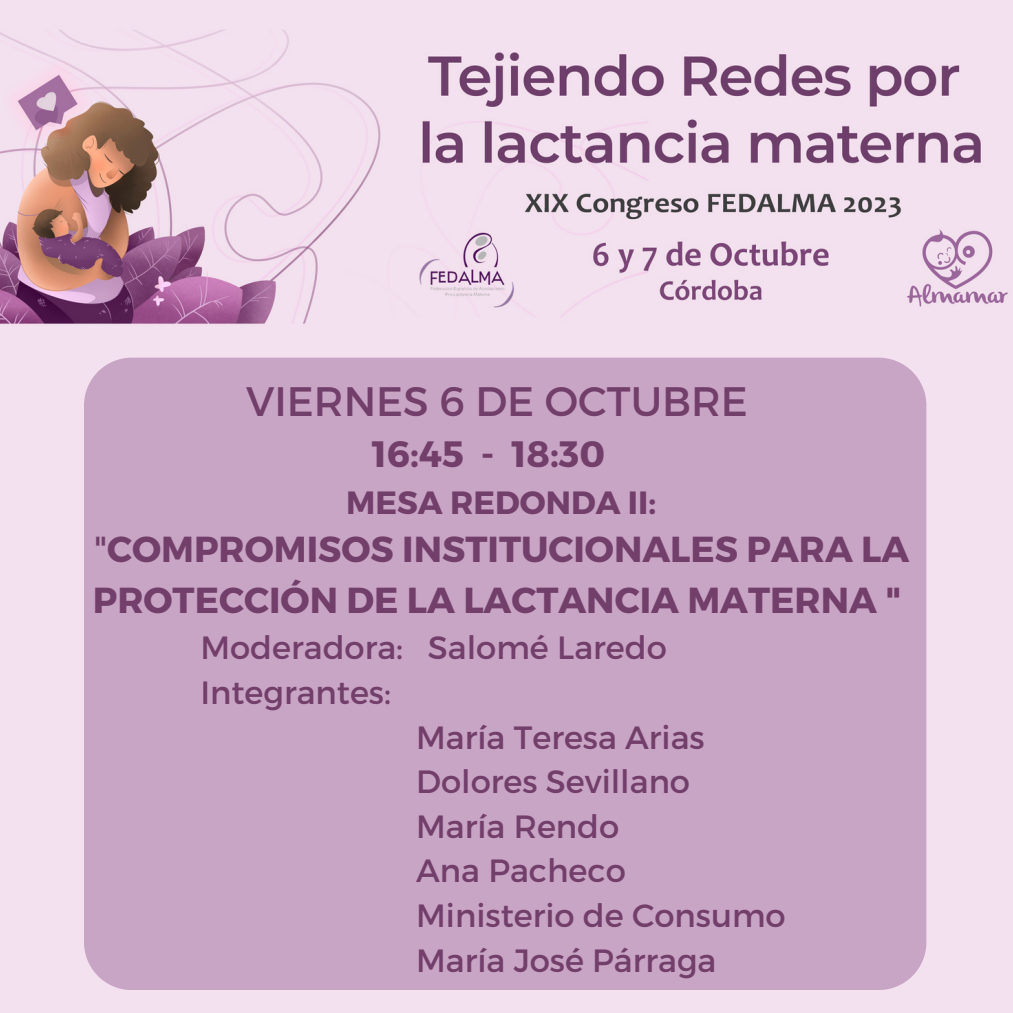
<style>
.page{position:relative;width:1013px;height:1013px;background:#fff}
.page>*{position:absolute;margin:0;border:0;box-sizing:border-box;transform-origin:0 0}
.t1{font:41.12px "Montserrat";color:#723e6a}
.t2{font:700 36.62px "Montserrat";color:#723e6a}
.t3{font:700 36.12px/50.5px "Montserrat";color:#723e6a}
.t4{font:32.12px "Montserrat";color:#723e6a}
.t5{font:700 32.12px "Montserrat";color:#723e6a}
.s1{font-weight:400}
</style>
<div class="page">
<img style="left:0;top:0;width:1012px;height:1012px">
<div style="left:84px;top:357px;width:842px;height:632px;background:#c8a4c5"></div>
<p class="t1" style="left:246px;top:374px;width:503px">VIERNES 6 DE OCTUBRE</p>
<p class="t2" style="left:372px;top:430px;width:235px">16:45 - 18:30</p>
<p class="t5" style="left:346px;top:481px;width:311px">MESA REDONDA II:</p>
<p class="t3" style="left:93px;top:522px;width:818px"><span class="s1">"</span>COMPROMISOS INSTITUCIONALES PARA LA<br>PROTECCIÓN DE LA LACTANCIA MATERNA "</p>
<p class="t4" style="left:200px;top:627px;width:468px">Moderadora: Salomé Laredo</p>
<p class="t4" style="left:200px;top:671px;width:192px">Integrantes:</p>
<p class="t4" style="left:416px;top:716px;width:290px">María Teresa Arias</p>
<p class="t4" style="left:416px;top:761px;width:275px">Dolores Sevillano</p>
<p class="t4" style="left:416px;top:805px;width:205px">María Rendo</p>
<p class="t4" style="left:416px;top:850px;width:211px">Ana Pacheco</p>
<p class="t4" style="left:416px;top:894px;width:371px">Ministerio de Consumo</p>
<p class="t4" style="left:416px;top:939px;width:302px">María José Párraga</p>
</div>
